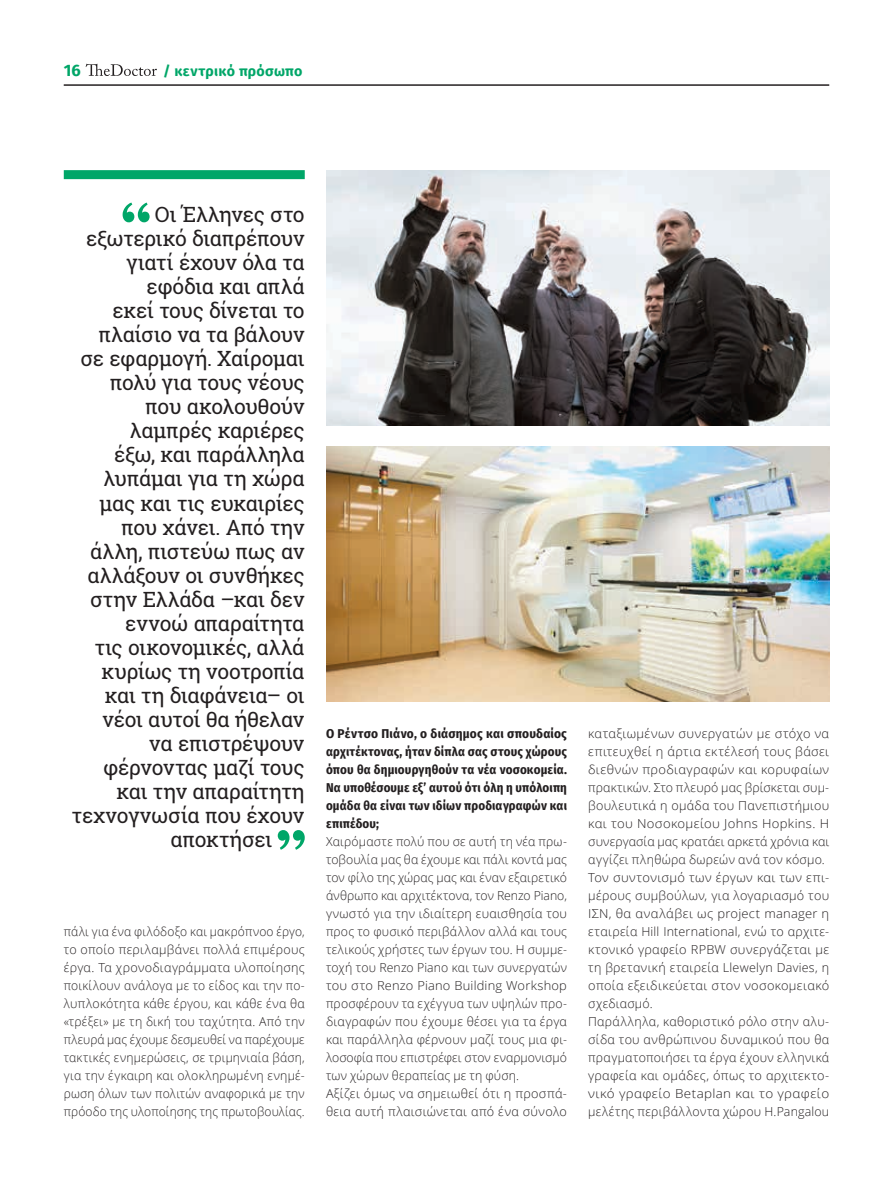
<style>
.page{position:relative;width:893px;height:1191px;background:#fff}
.page>*{position:absolute;margin:0;border:0;box-sizing:border-box;transform-origin:0 0}
.t1{font:21px "Roboto Slab";letter-spacing:-.015em;color:#231f20}
.t2{font:700 16.5px "Fira Sans";color:#00a668}
.t3{font:700 14.25px "Fira Sans";letter-spacing:.02em;color:#00a668}
.t4{font:700 12.75px/18px "Fira Sans Condensed";letter-spacing:.01em;color:#231f20;text-align:justify}
.t5{font:300 12.3px/18px "Open Sans";letter-spacing:.02em;color:#231f20;text-align:justify}
.t6{font:300 12.3px/18px "Open Sans";letter-spacing:.02em;color:#231f20;scale:1.04 1}
</style>
<div class="page">
<svg style="left:86px;top:64px;width:71px;height:12px"></svg>
<hr style="left:64px;top:85px;width:765px;height:1px;background:#231f20">
<svg style="left:123px;top:202px;width:27px;height:20px"></svg>
<svg style="left:278px;top:830px;width:27px;height:19px"></svg>
<div style="left:64px;top:170px;width:241px;height:9px;background:#00a668"></div>
<img style="left:326px;top:446px;width:503px;height:256px">
<img style="left:326px;top:170px;width:503px;height:255px">
<h2 class="t2" style="left:64px;top:56px;width:18px">16</h2>
<p class="t3" style="left:163px;top:59px;width:141px">/ κεντρικό πρόσωπο</p>
<h1 class="t1" style="left:155px;top:200px;width:151px">Οι Έλληνες στο</h1>
<h1 class="t1" style="left:86px;top:224px;width:220px">εξωτερικό διαπρέπουν</h1>
<h1 class="t1" style="left:126px;top:248px;width:180px">γιατί έχουν όλα τα</h1>
<h1 class="t1" style="left:147px;top:272px;width:160px">εφόδια και απλά</h1>
<h1 class="t1" style="left:112px;top:296px;width:194px">εκεί τους δίνεται το</h1>
<h1 class="t1" style="left:98px;top:320px;width:208px">πλαίσιο να τα βάλουν</h1>
<h1 class="t1" style="left:81px;top:344px;width:226px">σε εφαρμογή. Χαίρομαι</h1>
<h1 class="t1" style="left:110px;top:368px;width:196px">πολύ για τους νέους</h1>
<h1 class="t1" style="left:145px;top:392px;width:161px">που ακολουθούν</h1>
<h1 class="t1" style="left:130px;top:416px;width:176px">λαμπρές καριέρες</h1>
<h1 class="t1" style="left:114px;top:440px;width:192px">έξω, και παράλληλα</h1>
<h1 class="t1" style="left:104px;top:464px;width:202px">λυπάμαι για τη χώρα</h1>
<h1 class="t1" style="left:99px;top:488px;width:207px">μας και τις ευκαιρίες</h1>
<h1 class="t1" style="left:121px;top:512px;width:185px">που χάνει. Από την</h1>
<h1 class="t1" style="left:90px;top:536px;width:216px">άλλη, πιστεύω πως αν</h1>
<h1 class="t1" style="left:88px;top:560px;width:219px">αλλάξουν οι συνθήκες</h1>
<h1 class="t1" style="left:90px;top:584px;width:216px">στην Ελλάδα –και δεν</h1>
<h1 class="t1" style="left:125px;top:608px;width:181px">εννοώ απαραίτητα</h1>
<h1 class="t1" style="left:95px;top:632px;width:211px">τις οικονομικές, αλλά</h1>
<h1 class="t1" style="left:101px;top:656px;width:205px">κυρίως τη νοοτροπία</h1>
<h1 class="t1" style="left:105px;top:680px;width:201px">και τη διαφάνεια– οι</h1>
<h1 class="t1" style="left:102px;top:704px;width:204px">νέοι αυτοί θα ήθελαν</h1>
<h1 class="t1" style="left:149px;top:728px;width:157px">να επιστρέψουν</h1>
<h1 class="t1" style="left:103px;top:752px;width:203px">φέρνοντας μαζί τους</h1>
<h1 class="t1" style="left:116px;top:776px;width:190px">και την απαραίτητη</h1>
<h1 class="t1" style="left:72px;top:800px;width:234px">τεχνογνωσία που έχουν</h1>
<h1 class="t1" style="left:171px;top:824px;width:103px">αποκτήσει</h1>
<p class="t5" style="left:64px;top:922px;width:242px">πάλι για ένα φιλόδοξο και μακρόπνοο έργο, το οποίο περιλαμβάνει πολλά επιμέρους έργα. Τα χρονοδιαγράμματα υλοποίησης ποικίλουν ανάλογα με το είδος και την πο&shy;λυπλοκότητα κάθε έργου, και κάθε ένα θα «τρέξει» με τη δική του ταχύτητα. Από την πλευρά μας έχουμε δεσμευθεί να παρέχουμε τακτικές ενημερώσεις, σε τριμηνιαία βάση, για την έγκαιρη και ολοκληρωμένη ενημέ&shy;ρωση όλων των πολιτών αναφορικά με την πρόοδο της υλοποίησης της πρωτοβουλίας.</p>
<p class="t4" style="left:326px;top:724px;width:242px">Ο Ρέντσο Πιάνο, ο διάσημος και σπουδαίος αρχιτέκτονας, ήταν δίπλα σας στους χώρους όπου θα δημιουργηθούν τα νέα νοσοκομεία.<br>Να υποθέσουμε εξ’ αυτού ότι όλη η υπόλοιπη ομάδα θα είναι των ιδίων προδιαγραφών και επιπέδου;</p>
<p class="t5" style="left:326px;top:832px;width:242px;text-align:left">Χαιρόμαστε πολύ που σε αυτή τη νέα πρω&shy;τοβουλία μας θα έχουμε και πάλι κοντά μας τον φίλο της χώρας μας και έναν εξαιρετικό άνθρωπο και αρχιτέκτονα, τον Renzo Piano, γνωστό για την ιδιαίτερη ευαισθησία του προς το φυσικό περιβάλλον αλλά και τους τελικούς χρήστες των έργων του. H συμμε&shy;τοχή του Renzo Piano και των συνεργατών του στο Renzo Piano Building Workshop προσφέρουν τα εχέγγυα των υψηλών προ&shy;διαγραφών που έχουμε θέσει για τα έργα και παράλληλα φέρνουν μαζί τους μια φι&shy;λοσοφία που επιστρέφει στον εναρμονισμό των χώρων θεραπείας με τη φύση.<br>Αξίζει όμως να σημειωθεί ότι η προσπά&shy;θεια αυτή πλαισιώνεται από ένα σύνολο</p>
<p class="t6" style="left:588px;top:724px;width:233px">καταξιωμένων συνεργατών με στόχο να επιτευχθεί η άρτια εκτέλεσή τους βάσει διεθνών προδιαγραφών και κορυφαίων πρακτικών. Στο πλευρό μας βρίσκεται συμ&shy;βουλευτικά η ομάδα του Πανεπιστήμιου και του Νοσοκομείου Johns Hopkins. Η συνεργασία μας κρατάει αρκετά χρόνια και αγγίζει πληθώρα δωρεών ανά τον κόσμο.<br>Τον συντονισμό των έργων και των επι&shy;μέρους συμβούλων, για λογαριασμό του ΙΣΝ, θα αναλάβει ως project manager η εταιρεία Hill International, ενώ το αρχιτε&shy;κτονικό γραφείο RPBW συνεργάζεται με τη βρετανική εταιρεία Llewelyn Davies, η οποία εξειδικεύεται στον νοσοκομειακό σχεδιασμό.<br>Παράλληλα, καθοριστικό ρόλο στην αλυ&shy;σίδα του ανθρώπινου δυναμικού που θα πραγματοποιήσει τα έργα έχουν ελληνικά γραφεία και ομάδες, όπως το αρχιτεκτο&shy;νικό γραφείο Betaplan και το γραφείο μελέτης περιβάλλοντα χώρου H.Pangalou</p>
</div>
